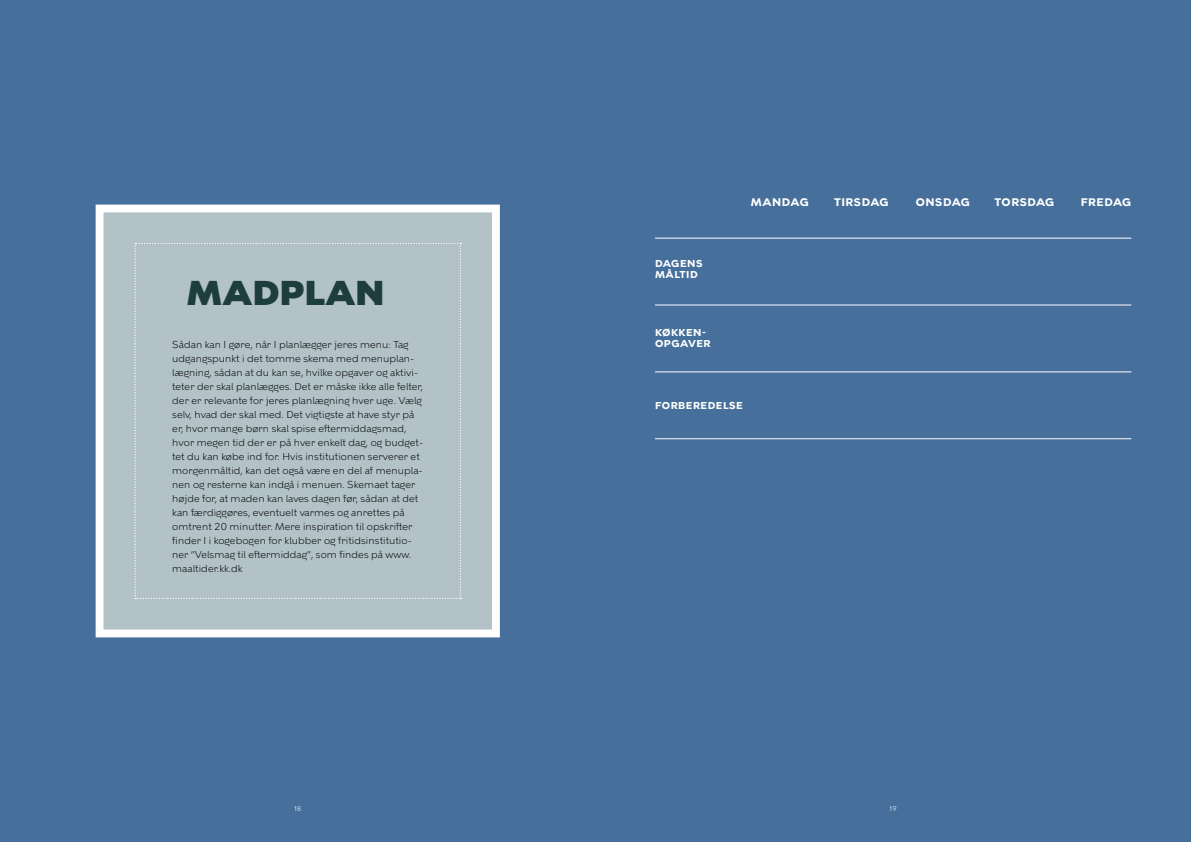
<style>
.page{position:relative;width:1191px;height:842px;background:#466f9b}
.page>*{position:absolute;margin:0;border:0;box-sizing:border-box;transform-origin:0 0}
.t1{font:900 34.5px "KBH";letter-spacing:.01em;color:#1e3d3f}
.t2{font:700 11px "KBH";letter-spacing:.05em;color:#fff}
.t3{font:300 10px/14px "KBH";letter-spacing:.01em;color:#000}
.t4{font:700 10px/11px "KBH";letter-spacing:.05em;color:#fff}
.t5{font:300 7px "KBH";color:#fff}
</style>
<div class="page">
<div style="left:96px;top:205px;width:404px;height:432px;background:#b2c2c7;border:8px solid #fff"></div>
<svg style="left:134px;top:243px;width:327px;height:356px"></svg>
<hr style="left:655px;top:238px;width:476px;height:1px;background:#fff">
<hr style="left:655px;top:438px;width:476px;height:1px;background:#fff">
<hr style="left:655px;top:304px;width:476px;height:1px;background:#fff">
<hr style="left:655px;top:371px;width:476px;height:1px;background:#fff">
<h1 class="t1" style="left:187px;top:272px;width:199px">MADPLAN</h1>
<p class="t3" style="left:172px;top:337px;width:252px">Sådan kan I gøre, når I planlægger jeres menu: Tag udgangspunkt i det tomme skema med menuplan&shy;lægning, sådan at du kan se, hvilke opgaver og aktivi&shy;teter der skal planlægges. Det er måske ikke alle felter, der er relevante for jeres planlægning hver uge. Vælg selv, hvad der skal med. Det vigtigste at have styr på er, hvor mange børn skal spise eftermiddagsmad, hvor megen tid der er på hver enkelt dag, og budget&shy;tet du kan købe ind for. Hvis institutionen serverer et morgenmåltid, kan det også være en del af menupla&shy;nen og resterne kan indgå i menuen. Skemaet tager højde for, at maden kan laves dagen før, sådan at det kan færdiggøres, eventuelt varmes og anrettes på omtrent 20 minutter. Mere inspiration til opskrifter finder I i kogebogen for klubber og fritidsinstitutio&shy;ner “Velsmag til eftermiddag”, som findes på www. maaltider.kk.dk</p>
<p class="t4" style="left:655px;top:258px;width:49px">DAGENS<br>MÅLTID</p>
<p class="t4" style="left:655px;top:327px;width:57px">KØKKEN-<br>OPGAVER</p>
<p class="t2" style="left:750px;top:195px;width:60px">MANDAG</p>
<p class="t4" style="left:655px;top:400px;width:89px">FORBEREDELSE</p>
<p class="t2" style="left:834px;top:195px;width:56px">TIRSDAG</p>
<p class="t2" style="left:915px;top:195px;width:56px">ONSDAG</p>
<p class="t2" style="left:994px;top:195px;width:61px">TORSDAG</p>
<p class="t2" style="left:1080px;top:195px;width:52px">FREDAG</p>
<p class="t5" style="left:294px;top:804px;width:9px">18</p>
<p class="t5" style="left:889px;top:804px;width:9px">19</p>
</div>
